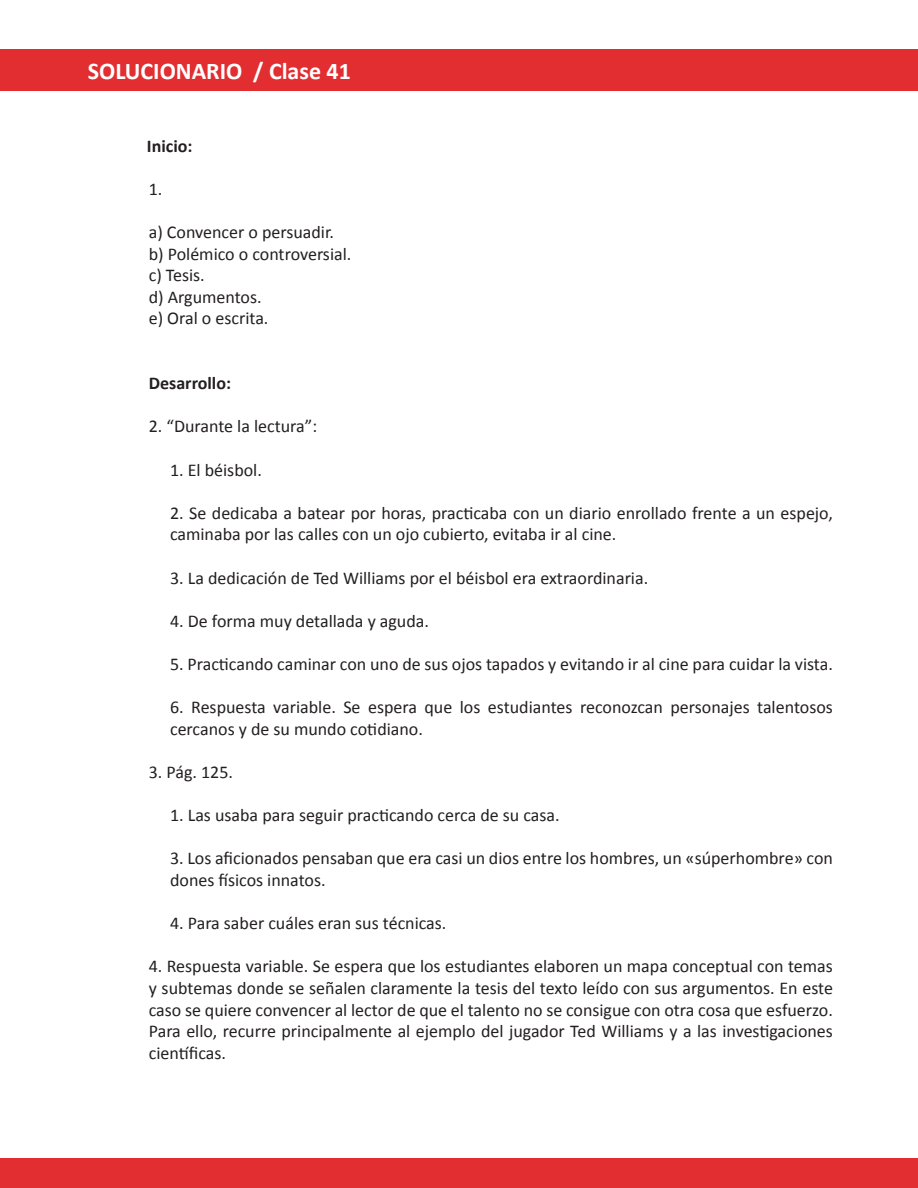
<style>
.page{position:relative;width:918px;height:1188px;background:#fff}
.page>*{position:absolute;margin:0;border:0;box-sizing:border-box;transform-origin:0 0}
.t1{font:700 24px "Calibri";color:#fff}
.t2{font:18px/21.6px "Calibri";color:#231f20}
.t3{font:700 18px "Calibri";color:#231f20}
</style>
<div class="page">
<div style="left:0;top:50px;width:918px;height:41px;background:#e22e31"></div>
<div style="left:0;top:1158px;width:918px;height:30px;background:#e22e31"></div>
<p class="t1" style="left:88px;top:54px;width:265px">SOLUCIONARIO / Clase 41</p>
<p class="t3" style="left:147px;top:133px;width:47px">Inicio:</p>
<p class="t2" style="left:149px;top:177px;width:15px">1.</p>
<p class="t2" style="left:149px;top:220px;width:187px">a) Convencer o persuadir.</p>
<p class="t2" style="left:149px;top:242px;width:204px">b) Polémico o controversial.</p>
<p class="t2" style="left:149px;top:264px;width:58px">c) Tesis.</p>
<p class="t2" style="left:149px;top:285px;width:114px">d) Argumentos.</p>
<p class="t2" style="left:149px;top:307px;width:121px">e) Oral o escrita.</p>
<p class="t3" style="left:149px;top:371px;width:84px">Desarrollo:</p>
<p class="t2" style="left:149px;top:415px;width:170px">2. “Durante la lectura”:</p>
<p class="t2" style="left:170px;top:458px;width:93px">1. El béisbol.</p>
<p class="t2" style="left:170px;top:501px;width:664px">2. Se dedicaba a batear por horas, practicaba con un diario enrollado frente a un espejo, caminaba por las calles con un ojo cubierto, evitaba ir al cine.</p>
<p class="t2" style="left:170px;top:566px;width:480px">3. La dedicación de Ted Williams por el béisbol era extraordinaria.</p>
<p class="t2" style="left:170px;top:609px;width:260px">4. De forma muy detallada y aguda.</p>
<p class="t2" style="left:170px;top:652px;width:664px">5. Practicando caminar con uno de sus ojos tapados y evitando ir al cine para cuidar la vista.</p>
<p class="t2" style="left:170px;top:696px;width:664px">6. Respuesta variable. Se espera que los estudiantes reconozcan personajes talentosos cercanos y de su mundo cotidiano.</p>
<p class="t2" style="left:149px;top:760px;width:86px">3. Pág. 125.</p>
<p class="t2" style="left:170px;top:804px;width:391px">1. Las usaba para seguir practicando cerca de su casa.</p>
<p class="t2" style="left:170px;top:847px;width:664px">3. Los aficionados pensaban que era casi un dios entre los hombres, un «súperhombre» con dones físicos innatos.</p>
<p class="t2" style="left:170px;top:912px;width:278px">4. Para saber cuáles eran sus técnicas.</p>
<p class="t2" style="left:149px;top:955px;width:686px;text-align:justify">4. Respuesta variable. Se espera que los estudiantes elaboren un mapa conceptual con temas y subtemas donde se señalen claramente la tesis del texto leído con sus argumentos. En este caso se quiere convencer al lector de que el talento no se consigue con otra cosa que esfuerzo.<br>Para ello, recurre principalmente al ejemplo del jugador Ted Williams y a las investigaciones científicas.</p>
</div>
